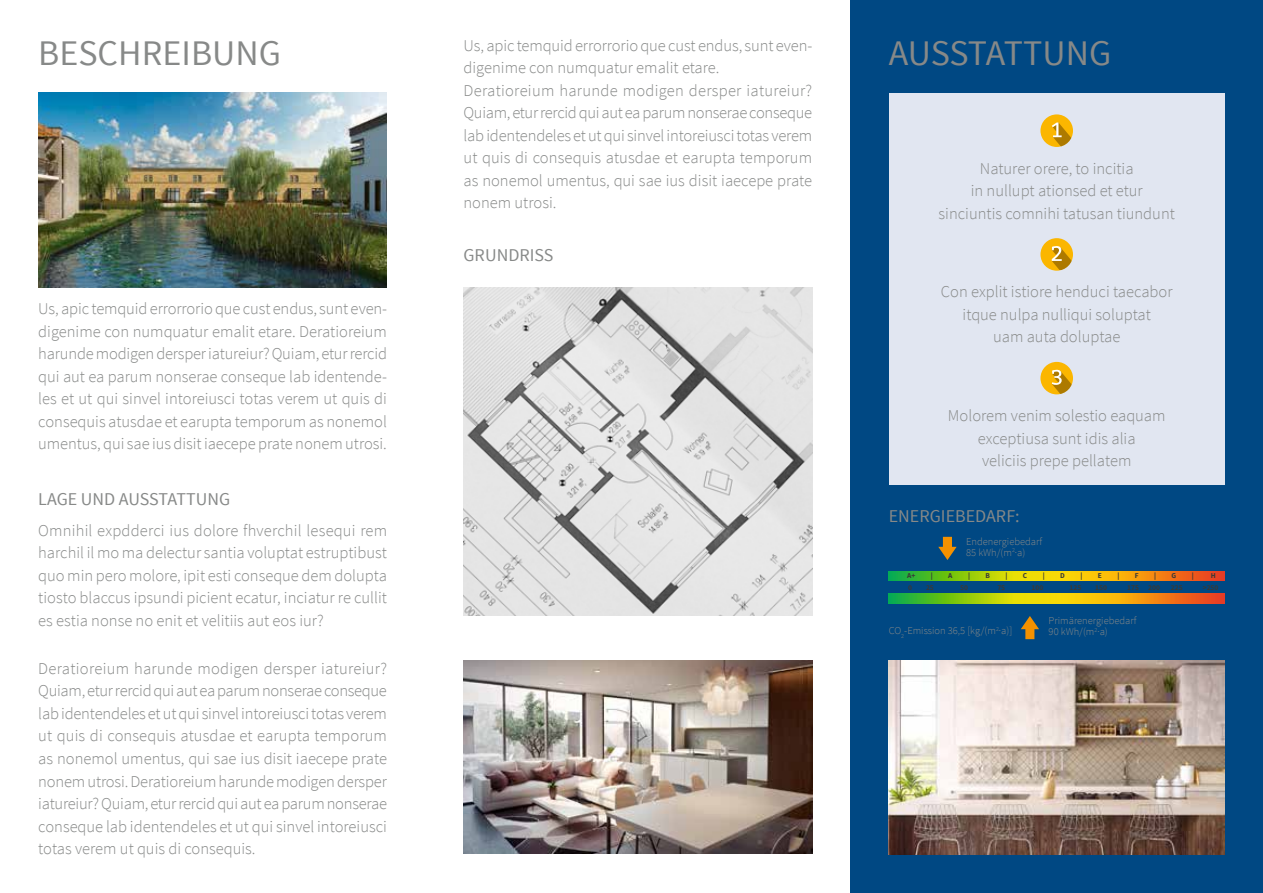
<style>
.page{position:relative;width:1263px;height:893px;background:#fff}
.page>*{position:absolute;margin:0;border:0;box-sizing:border-box;transform-origin:0 0}
.t1{font:36px "Source Sans Pro";color:#878988}
.t2{font:18px "Source Sans Pro";color:#878988}
.t3{font:300 16.5px/22.5px "Source Sans Pro";color:#878988;text-align:justify}
.t4{font:300 10.5px/11.1px "Source Sans Pro";color:#878988}
.t5{font:700 7.5px "Source Sans Pro";color:#383937}
</style>
<div class="page">
<div style="left:850px;top:0;width:413px;height:893px;background:#004883"></div>
<img style="left:463px;top:660px;width:349px;height:194px">
<img style="left:889px;top:660px;width:336px;height:195px">
<div style="left:889px;top:93px;width:336px;height:391px;background:#e1e6f1"></div>
<img style="left:38px;top:93px;width:349px;height:194px">
<div style="left:1040px;top:114px;width:33px;height:33px;background:#fbb600;border-radius:50%"></div>
<div style="left:1040px;top:238px;width:33px;height:33px;background:#fbb600;border-radius:50%"></div>
<div style="left:1040px;top:362px;width:33px;height:32px;background:#fbb600;border-radius:50%"></div>
<svg style="left:1041px;top:123px;width:32px;height:24px"></svg>
<svg style="left:1040px;top:246px;width:33px;height:24px"></svg>
<svg style="left:1041px;top:370px;width:32px;height:24px"></svg>
<svg style="left:889px;top:571px;width:336px;height:10px;background:#c4ae13"></svg>
<svg style="left:889px;top:593px;width:336px;height:10px;background:#c4ae13"></svg>
<svg style="left:938px;top:537px;width:19px;height:23px"></svg>
<svg style="left:1021px;top:616px;width:18px;height:23px"></svg>
<img style="left:463px;top:287px;width:349px;height:328px">
<p class="t3" style="left:463px;top:34px;width:350px;text-align:left">Us, apic temquid errorrorio que cust endus, sunt even&shy;digenime con numquatur emalit etare.<br>Deratioreium harunde modigen dersper iatureiur?<br>Quiam, etur rercid qui aut ea parum nonserae conseque lab identendeles et ut qui sinvel intoreiusci totas verem ut quis di consequis atusdae et earupta temporum as nonemol umentus, qui sae ius disit iaecepe prate nonem utrosi.</p>
<h1 class="t1" style="left:38px;top:31px;width:244px">BESCHREIBUNG</h1>
<h1 class="t1" style="left:889px;top:31px;width:224px">AUSSTATTUNG</h1>
<p class="t3" style="left:938px;top:157px;width:238px;text-align:center">Naturer orere, to incitia<br>in nullupt ationsed et etur sinciuntis comnihi tatusan tiundunt</p>
<p class="t3" style="left:38px;top:298px;width:350px">Us, apic temquid errorrorio que cust endus, sunt even&shy;digenime con numquatur emalit etare. Deratioreium harunde modigen dersper iatureiur? Quiam, etur rercid qui aut ea parum nonserae conseque lab identende&shy;les et ut qui sinvel intoreiusci totas verem ut quis di consequis atusdae et earupta temporum as nonemol umentus, qui sae ius disit iaecepe prate nonem utrosi.</p>
<p class="t2" style="left:38px;top:488px;width:193px">LAGE UND AUSSTATTUNG</p>
<p class="t3" style="left:38px;top:519px;width:350px">Omnihil expdderci ius dolore fhverchil lesequi rem harchil il mo ma delectur santia voluptat estruptibust quo min pero molore, ipit esti conseque dem dolupta tiosto blaccus ipsundi picient ecatur, inciatur re cullit es estia nonse no enit et velitiis aut eos iur?</p>
<p class="t3" style="left:38px;top:657px;width:350px">Deratioreium harunde modigen dersper iatureiur?<br>Quiam, etur rercid qui aut ea parum nonserae conseque lab identendeles et ut qui sinvel intoreiusci totas verem ut quis di consequis atusdae et earupta temporum as nonemol umentus, qui sae ius disit iaecepe prate nonem utrosi. Deratioreium harunde modigen dersper iatureiur? Quiam, etur rercid qui aut ea parum nonserae conseque lab identendeles et ut qui sinvel intoreiusci totas verem ut quis di consequis.</p>
<p class="t2" style="left:463px;top:244px;width:92px">GRUNDRISS</p>
<p class="t3" style="left:941px;top:281px;width:233px;text-align:center">Con explit istiore henduci taecabor itque nulpa nulliqui soluptat<br>uam auta doluptae</p>
<p class="t3" style="left:948px;top:404px;width:219px;text-align:center">Molorem venim solestio eaquam exceptiusa sunt idis alia<br>veliciis prepe pellatem</p>
<p class="t2" style="left:889px;top:505px;width:132px">ENERGIEBEDARF:</p>
<p class="t4" style="left:966px;top:536px;width:78px">Endenergiebedarf<br>85 kWh/(m<sup>2</sup>·a)</p>
<p class="t5" style="left:907px;top:571px;width:10px">A+</p>
<p class="t5" style="left:931px;top:571px;width:3px">|</p>
<p class="t5" style="left:948px;top:571px;width:6px">A</p>
<p class="t5" style="left:968px;top:571px;width:3px">|</p>
<p class="t5" style="left:985px;top:571px;width:6px">B</p>
<p class="t5" style="left:1005px;top:571px;width:3px">|</p>
<p class="t5" style="left:1023px;top:571px;width:6px">C</p>
<p class="t5" style="left:1043px;top:571px;width:3px">|</p>
<p class="t5" style="left:1060px;top:571px;width:6px">D</p>
<p class="t5" style="left:1080px;top:571px;width:3px">|</p>
<p class="t5" style="left:1098px;top:571px;width:6px">E</p>
<p class="t5" style="left:1117px;top:571px;width:3px">|</p>
<p class="t5" style="left:1135px;top:571px;width:5px">F</p>
<p class="t5" style="left:1154px;top:571px;width:3px">|</p>
<p class="t5" style="left:1172px;top:571px;width:6px">G</p>
<p class="t5" style="left:1192px;top:571px;width:3px">|</p>
<p class="t5" style="left:1211px;top:571px;width:7px">H</p>
<p class="t5" style="left:908px;top:582px;width:5px">0</p>
<p class="t5" style="left:926px;top:582px;width:9px">25</p>
<p class="t5" style="left:960px;top:582px;width:9px">50</p>
<p class="t5" style="left:997px;top:582px;width:9px">75</p>
<p class="t5" style="left:1031px;top:582px;width:13px">100</p>
<p class="t5" style="left:1069px;top:582px;width:13px">125</p>
<p class="t5" style="left:1095px;top:582px;width:13px">150</p>
<p class="t5" style="left:1127px;top:582px;width:34px">175 200</p>
<p class="t5" style="left:1171px;top:582px;width:13px">225</p>
<p class="t5" style="left:1203px;top:582px;width:17px">&gt;250</p>
<p class="t4" style="left:889px;top:625px;width:125px">CO<sub>2</sub>-Emission 36,5 [kg/(m<sup>2</sup>·a)]</p>
<p class="t4" style="left:1049px;top:615px;width:89px">Primärenergiebedarf<br>90 kWh/(m<sup>2</sup>·a)</p>
</div>
